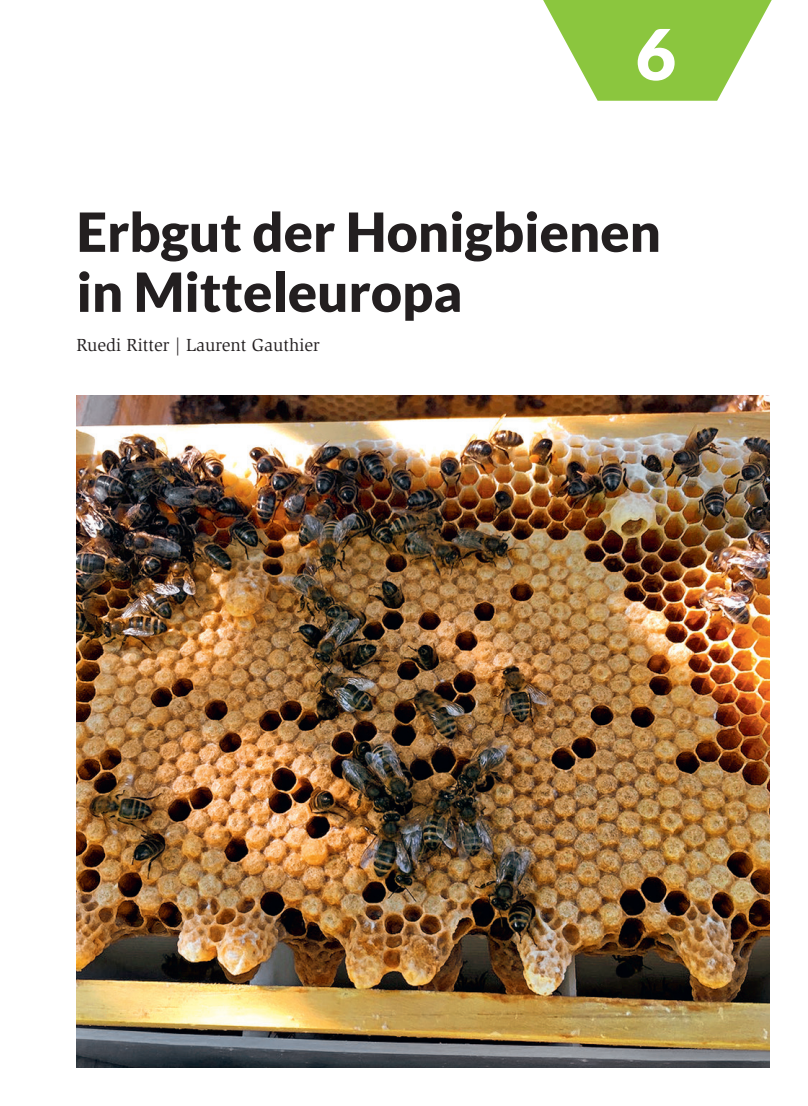
<style>
.page{position:relative;width:808px;height:1106px;background:#fff}
.page>*{position:absolute;margin:0;border:0;box-sizing:border-box;transform-origin:0 0}
.t1{font:900 70.2px "Lato";color:#fff}
.t2{font:900 54px/60px "Lato";color:#231f20}
.t3{font:18px "Slimbach Std";color:#231f20}
</style>
<div class="page">
<img style="left:77px;top:395px;width:693px;height:672px">
<svg style="left:543px;top:0;width:229px;height:101px"></svg>
<p class="t1" style="left:635px;top:13px;width:42px">6</p>
<p class="t2" style="left:77px;top:201px;width:586px">Erbgut der Honigbienen in Mitteleuropa</p>
<p class="t3" style="left:77px;top:335px;width:245px">Ruedi Ritter | Laurent Gauthier</p>
</div>
